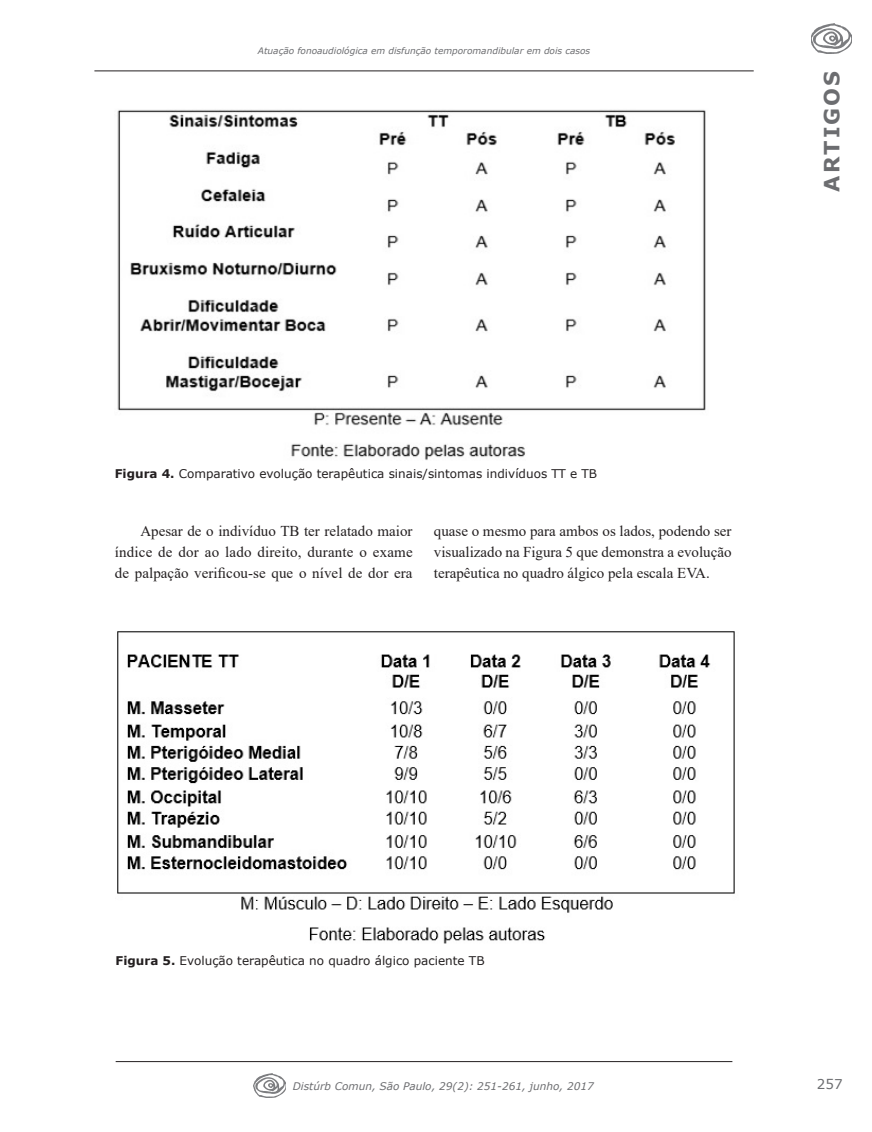
<style>
.page{position:relative;width:872px;height:1132px;background:#fff}
.page>*{position:absolute;margin:0;border:0;box-sizing:border-box;transform-origin:0 0}
.t1{font:700 21px "Verdana";letter-spacing:.1em;color:#6c6d70}
.Corpo_do_texto{font:15px/21px "Times New Roman";color:#231f20;text-align:justify}
.t2{font:13.5px "Verdana";color:#6c6d70}
.Tabelas_e_Gráficos{font:12px "Verdana";color:#231f20}
.t3{font:italic 10.5px "Verdana";color:#6c6d70}
.t4{font:italic 9px "Verdana";color:#6c6d70}
.s1{font-weight:700}
</style>
<div class="page">
<hr style="left:94px;top:70px;width:659px;height:1px;background:#231f20">
<img style="left:811px;top:24px;width:40px;height:29px">
<hr style="left:116px;top:1060px;width:616px;height:1px;background:#231f20">
<img style="left:253px;top:1073px;width:32px;height:23px">
<img style="left:117px;top:109px;width:589px;height:351px">
<img style="left:117px;top:631px;width:618px;height:313px">
<p class="t4" style="left:258px;top:44px;width:334px">Atuação fonoaudiológica em disfunção temporomandibular em dois casos</p>
<h1 class="t1" style="left:817px;top:192px;width:122px;rotate:-90deg">ARTIGOS</h1>
<p class="Tabelas_e_Gráficos" style="left:115px;top:465px;width:484px"><span class="s1">Figura 4.</span> Comparativo evolução terapêutica sinais/sintomas indivíduos TT e TB</p>
<p class="Corpo_do_texto" style="left:115px;top:520px;width:299px;text-indent:26px">Apesar de o indivíduo TB ter relatado maior índice de dor ao lado direito, durante o exame de palpação verificou-se que o nível de dor era</p>
<p class="Corpo_do_texto" style="left:434px;top:520px;width:299px">quase o mesmo para ambos os lados, podendo ser visualizado na Figura 5 que demonstra a evolução terapêutica no quadro álgico pela escala EVA.</p>
<p class="Tabelas_e_Gráficos" style="left:116px;top:952px;width:370px"><span class="s1">Figura 5.</span> Evolução terapêutica no quadro álgico paciente TB</p>
<p class="t3" style="left:293px;top:1078px;width:302px">Distúrb Comun, São Paulo, 29(2): 251-261, junho, 2017</p>
<p class="t2" style="left:817px;top:1074px;width:27px">257</p>
</div>
